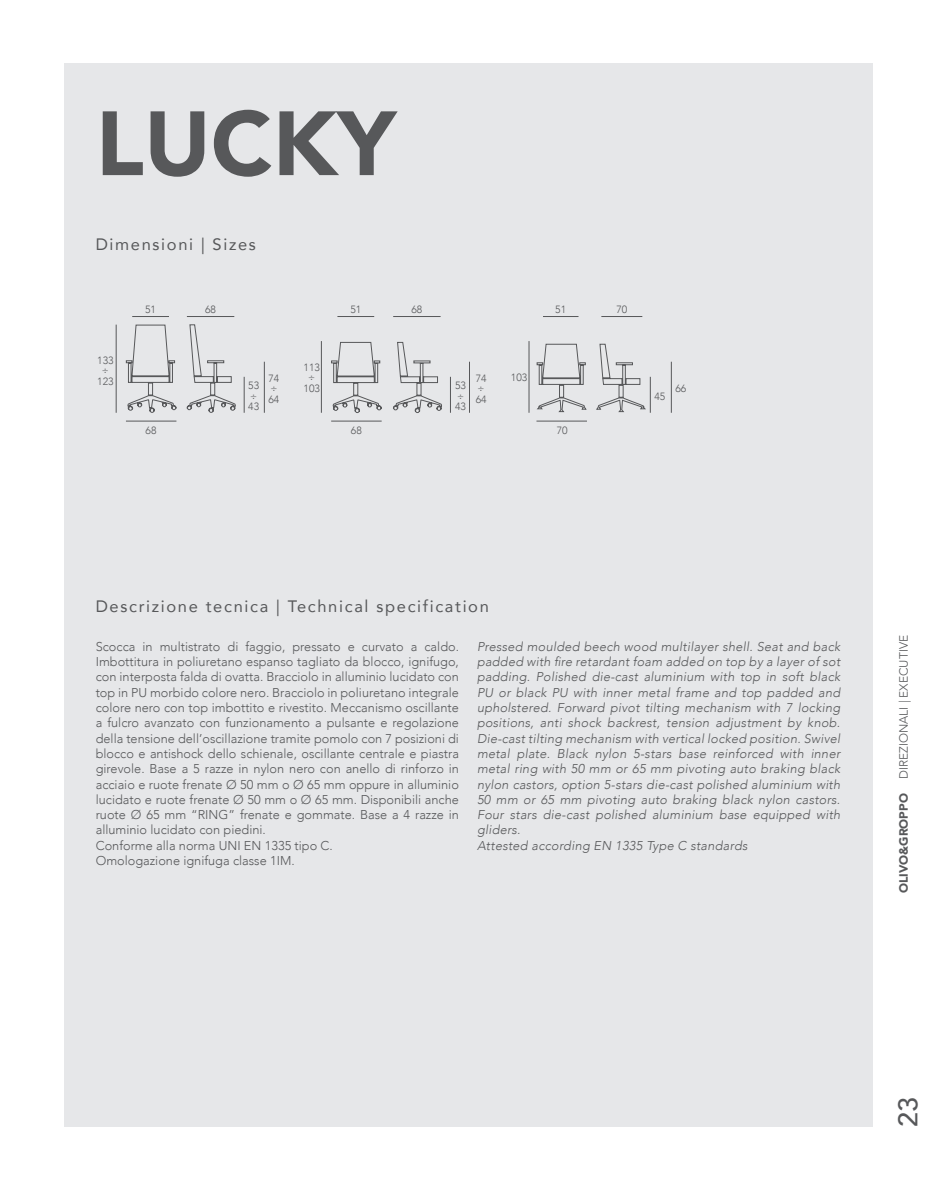
<style>
.page{position:relative;width:936px;height:1191px;background:#fff}
.page>*{position:absolute;margin:0;border:0;box-sizing:border-box;transform-origin:0 0}
.t1{font:900 90px "Avenir";color:#57585a}
.t2{font:500 27px "Avenir";color:#57585a}
.t3{font:16.5px "Avenir";letter-spacing:.1em;color:#57585a}
.t4{font:300 12.75px/15.3px "Avenir";color:#57585a}
.t5{font:italic 300 12.75px/15.3px "Avenir";letter-spacing:.02em;color:#57585a}
.t6{font:300 12px "Avenir";color:#57585a}
.t7{font:300 10.5px/10.5px "Avenir";color:#57585a}
.s1{font-weight:900}
</style>
<div class="page">
<div style="left:64px;top:64px;width:808px;height:1063px;background:#e6e7e9"></div>
<hr style="left:126px;top:421px;width:50px;height:1px;background:#57585a">
<hr style="left:132px;top:316px;width:37px;height:1px;background:#57585a">
<hr style="left:244px;top:377px;width:1px;height:36px;background:#57585a">
<hr style="left:264px;top:362px;width:1px;height:51px;background:#57585a">
<hr style="left:116px;top:324px;width:1px;height:89px;background:#57585a">
<hr style="left:187px;top:316px;width:47px;height:1px;background:#57585a">
<svg style="left:126px;top:325px;width:50px;height:88px"></svg>
<svg style="left:187px;top:324px;width:48px;height:89px"></svg>
<hr style="left:331px;top:421px;width:50px;height:1px;background:#57585a">
<hr style="left:337px;top:316px;width:37px;height:1px;background:#57585a">
<hr style="left:450px;top:377px;width:1px;height:36px;background:#57585a">
<hr style="left:469px;top:362px;width:1px;height:51px;background:#57585a">
<hr style="left:321px;top:341px;width:1px;height:72px;background:#57585a">
<hr style="left:393px;top:316px;width:47px;height:1px;background:#57585a">
<svg style="left:331px;top:342px;width:50px;height:71px"></svg>
<svg style="left:393px;top:342px;width:49px;height:71px"></svg>
<hr style="left:543px;top:316px;width:35px;height:1px;background:#57585a">
<hr style="left:650px;top:377px;width:1px;height:36px;background:#57585a">
<hr style="left:671px;top:362px;width:1px;height:51px;background:#57585a">
<hr style="left:528px;top:341px;width:1px;height:72px;background:#57585a">
<hr style="left:601px;top:316px;width:41px;height:1px;background:#57585a">
<svg style="left:536px;top:344px;width:50px;height:69px"></svg>
<hr style="left:536px;top:421px;width:51px;height:1px;background:#57585a">
<svg style="left:596px;top:344px;width:49px;height:68px"></svg>
<h1 class="t1" style="left:96px;top:67px;width:301px">LUCKY</h1>
<p class="t3" style="left:96px;top:231px;width:162px">Dimensioni | Sizes</p>
<p class="t7" style="left:97px;top:355px;width:18px;text-align:center">133 ÷<br>123</p>
<p class="t7" style="left:145px;top:304px;width:12px">51</p>
<p class="t7" style="left:146px;top:425px;width:12px">68</p>
<p class="t7" style="left:205px;top:304px;width:12px">68</p>
<p class="t7" style="left:248px;top:380px;width:12px">53 ÷<br>43</p>
<p class="t7" style="left:268px;top:373px;width:12px">74 ÷<br>64</p>
<p class="t7" style="left:303px;top:362px;width:18px;text-align:center">113 ÷<br>103</p>
<p class="t7" style="left:350px;top:304px;width:12px">51</p>
<p class="t7" style="left:411px;top:304px;width:12px">68</p>
<p class="t7" style="left:351px;top:425px;width:12px">68</p>
<p class="t7" style="left:455px;top:380px;width:12px">53 ÷<br>43</p>
<p class="t7" style="left:475px;top:373px;width:12px">74 ÷<br>64</p>
<p class="t7" style="left:511px;top:372px;width:18px">103</p>
<p class="t7" style="left:555px;top:304px;width:12px">51</p>
<p class="t7" style="left:616px;top:304px;width:12px">70</p>
<p class="t7" style="left:556px;top:425px;width:12px">70</p>
<p class="t7" style="left:654px;top:391px;width:12px">45</p>
<p class="t7" style="left:675px;top:383px;width:12px">66</p>
<p class="t3" style="left:96px;top:593px;width:394px">Descrizione tecnica | Technical specification</p>
<p class="t4" style="left:96px;top:639px;width:365px">Scocca in multistrato di faggio, pressato e curvato a caldo.<br>Imbottitura in poliuretano espanso tagliato da blocco, ignifugo, con interposta falda di ovatta. Bracciolo in alluminio lucidato con top in PU morbido colore nero. Bracciolo in poliuretano integrale colore nero con top imbottito e rivestito. Meccanismo oscillante a fulcro avanzato con funzionamento a pulsante e regolazione della tensione dell’oscillazione tramite pomolo con 7 posizioni di blocco e antishock dello schienale, oscillante centrale e piastra girevole. Base a 5 razze in nylon nero con anello di rinforzo in acciaio e ruote frenate Ø 50 mm o Ø 65 mm oppure in alluminio lucidato e ruote frenate Ø 50 mm o Ø 65 mm. Disponibili anche ruote Ø 65 mm “RING” frenate e gommate. Base a 4 razze in alluminio lucidato con piedini.<br>Conforme alla norma UNI EN 1335 tipo C.<br>Omologazione ignifuga classe 1IM.</p>
<p class="t5" style="left:477px;top:639px;width:365px">Pressed moulded beech wood multilayer shell. Seat and back padded with fire retardant foam added on top by a layer of sot padding. Polished die-cast aluminium with top in soft black PU or black PU with inner metal frame and top padded and upholstered. Forward pivot tilting mechanism with 7 locking positions, anti shock backrest, tension adjustment by knob.<br>Die-cast tilting mechanism with vertical locked position. Swivel metal plate. Black nylon 5-stars base reinforced with inner metal ring with 50 mm or 65 mm pivoting auto braking black nylon castors, option 5-stars die-cast polished aluminium with 50 mm or 65 mm pivoting auto braking black nylon castors.<br>Four stars die-cast polished aluminium base equipped with gliders.<br>Attested according EN 1335 Type C standards</p>
<p class="t6" style="left:896px;top:893px;width:260px;rotate:-90deg"><span class="s1">OLIVO&amp;GROPPO</span> DIREZIONALI | EXECUTIVE</p>
<h2 class="t2" style="left:884px;top:1127px;width:32px;rotate:-90deg">23</h2>
</div>
